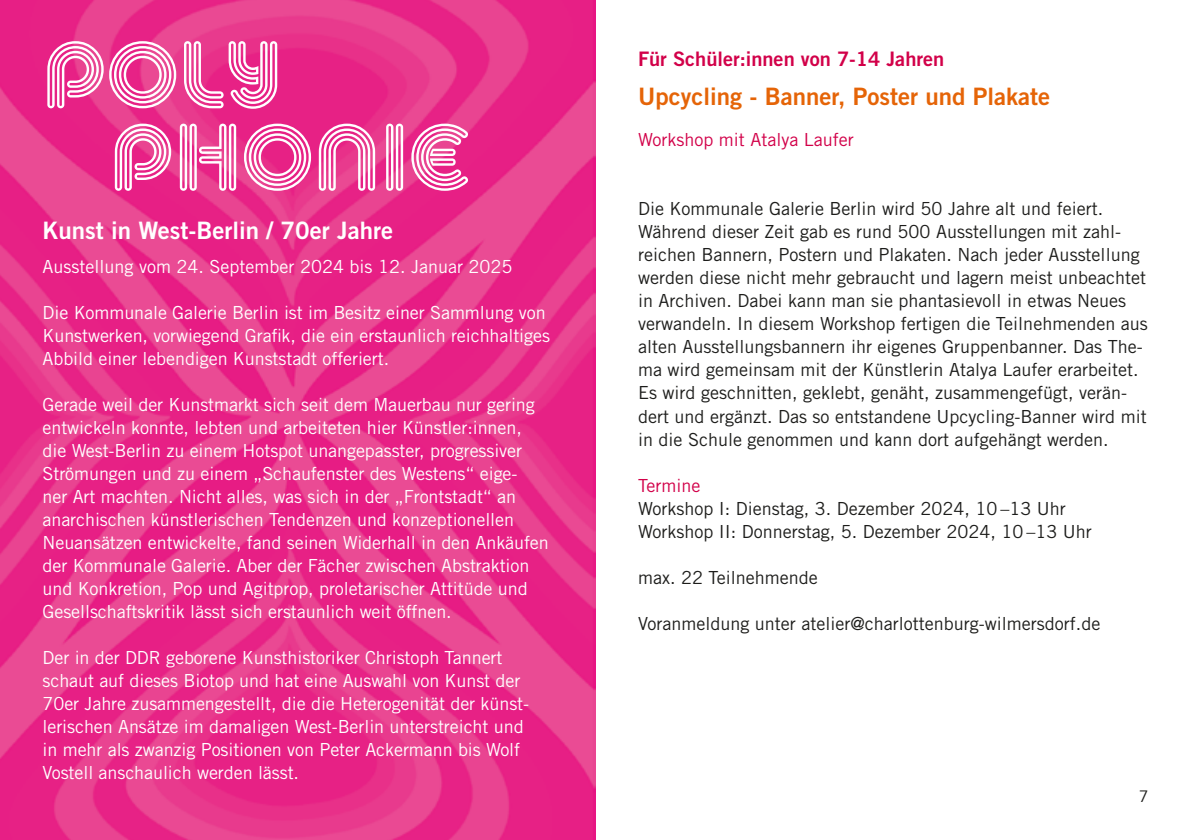
<style>
.page{position:relative;width:1191px;height:840px;background:#fff}
.page>*{position:absolute;margin:0;border:0;box-sizing:border-box;transform-origin:0 0}
.t1{font:24px "Trade Gothic LT Std Bd 2";color:#e56407}
.t2{font:24px "Trade Gothic LT Std Bd 2";color:#fff}
.t3{font:20px "Trade Gothic LT Std Bd 2";color:#d20049}
.t4{font:18px/23px "Trade Gothic LT Std";letter-spacing:-.005em;color:#fff}
.t5{font:18px/23px "Trade Gothic LT Std";color:#1d1d1b}
.t6{font:18px "Trade Gothic LT Std";color:#d20049}
.t7{font:16px "Trade Gothic LT Std";color:#1d1d1b}
</style>
<div class="page">
<img style="left:0;top:0;width:595px;height:839px">
<svg style="left:47px;top:41px;width:230px;height:68px"></svg>
<svg style="left:115px;top:123px;width:353px;height:68px"></svg>
<h1 class="t2" style="left:43px;top:215px;width:352px">Kunst in West-Berlin / 70er Jahre</h1>
<p class="t4" style="left:43px;top:254px;width:471px">Ausstellung vom 24. September 2024 bis 12. Januar 2025</p>
<p class="t4" style="left:43px;top:300px;width:509px">Die Kommunale Galerie Berlin ist im Besitz einer Sammlung von<br>Kunstwerken, vorwiegend Grafik, die ein erstaunlich reichhaltiges<br>Abbild einer lebendigen Kunststadt offeriert.</p>
<p class="t4" style="left:43px;top:392px;width:508px">Gerade weil der Kunstmarkt sich seit dem Mauerbau nur gering entwickeln konnte, lebten und arbeiteten hier Künstler:innen, die West-Berlin zu einem Hotspot unangepasster, progressiver Strömungen und zu einem „Schaufenster des Westens“ eige-<br>ner Art machten. Nicht alles, was sich in der „Frontstadt“ an anarchischen künstlerischen Tendenzen und konzeptionellen Neuansätzen entwickelte, fand seinen Widerhall in den Ankäufen der Kommunale Galerie. Aber der Fächer zwischen Abstraktion und Konkretion, Pop und Agitprop, proletarischer Attitüde und Gesellschaftskritik lässt sich erstaunlich weit öffnen.</p>
<p class="t4" style="left:43px;top:645px;width:488px">Der in der DDR geborene Kunsthistoriker Christoph Tannert schaut auf dieses Biotop und hat eine Auswahl von Kunst der 70er Jahre zusammengestellt, die die Heterogenität der künst&shy;lerischen Ansätze im damaligen West-Berlin unterstreicht und in mehr als zwanzig Positionen von Peter Ackermann bis Wolf Vostell anschaulich werden lässt.</p>
<p class="t3" style="left:638px;top:46px;width:308px">Für Schüler:innen von 7-14 Jahren</p>
<h1 class="t1" style="left:638px;top:81px;width:413px">Upcycling - Banner, Poster und Plakate</h1>
<p class="t6" style="left:638px;top:129px;width:217px">Workshop mit Atalya Laufer</p>
<p class="t5" style="left:638px;top:197px;width:511px">Die Kommunale Galerie Berlin wird 50 Jahre alt und feiert.<br>Während dieser Zeit gab es rund 500 Ausstellungen mit zahl&shy;reichen Bannern, Postern und Plakaten. Nach jeder Ausstellung werden diese nicht mehr gebraucht und lagern meist unbeachtet in Archiven. Dabei kann man sie phantasievoll in etwas Neues verwandeln. In diesem Workshop fertigen die Teilnehmenden aus alten Ausstellungsbannern ihr eigenes Gruppenbanner. Das The&shy;ma wird gemeinsam mit der Künstlerin Atalya Laufer erarbeitet.<br>Es wird geschnitten, geklebt, genäht, zusammengefügt, verän&shy;dert und ergänzt. Das so entstandene Upcycling-Banner wird mit in die Schule genommen und kann dort aufgehängt werden.</p>
<p class="t6" style="left:638px;top:474px;width:64px">Termine</p>
<p class="t5" style="left:638px;top:496px;width:455px">Workshop I: Dienstag, 3. Dezember 2024, 10 –13 Uhr<br>Workshop II: Donnerstag, 5. Dezember 2024, 10 –13 Uhr</p>
<p class="t5" style="left:638px;top:565px;width:181px">max. 22 Teilnehmende</p>
<p class="t5" style="left:638px;top:611px;width:464px">Voranmeldung unter atelier@charlottenburg-wilmersdorf.de</p>
<p class="t7" style="left:1138px;top:786px;width:11px">7</p>
</div>
